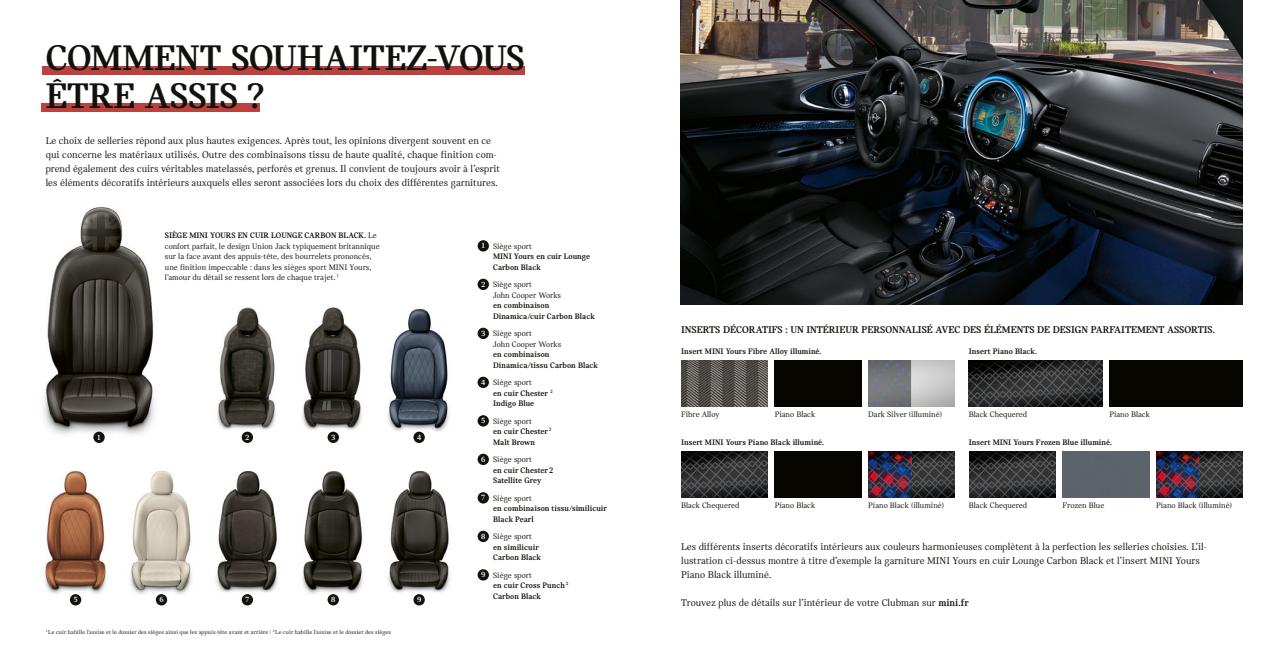
<style>
.page{position:relative;width:1288px;height:652px;background:#fff}
.page>*{position:absolute;margin:0;border:0;box-sizing:border-box;transform-origin:0 0}
.t1{font:38px/38px "MINI Serif Headline";letter-spacing:-.005em;color:#12120d}
.t2{font:10.5px/14px "MINI Serif Regular 8";color:#12120d}
.t3{font:10.5px/14px "MINI Serif Regular 9";color:#12120d}
.t4{font:700 10.5px "MINI Serif";color:#12120d}
.t5{font:700 8.5px/10.5px "MINI Serif";color:#12120d}
.t6{font:8.5px/10.5px "MINI Serif Regular 8";color:#12120d}
.t7{font:8.5px "MINI Serif Regular 9";color:#12120d}
.t8{font:700 8px "MINI Serif";color:#fff}
.t9{font:6px "MINI Serif Regular 8";letter-spacing:.02em;color:#12120d}
.s1{font-family:"MINI Serif Regular 8";font-weight:400}
.s2{font-family:"MINI Serif";font-weight:700;font-size:8px;color:#fff}
.s3{font-family:"MINI Serif";font-weight:700}
</style>
<div class="page">
<img style="left:302px;top:471px;width:61px;height:125px">
<img style="left:216px;top:471px;width:63px;height:125px">
<img style="left:388px;top:471px;width:62px;height:124px">
<img style="left:130px;top:471px;width:62px;height:125px">
<img style="left:43px;top:207px;width:112px;height:228px">
<img style="left:44px;top:470px;width:64px;height:136px">
<img style="left:217px;top:307px;width:59px;height:125px">
<img style="left:302px;top:307px;width:60px;height:125px">
<img style="left:387px;top:309px;width:62px;height:134px">
<div style="left:42px;top:67px;width:482px;height:8px;background:#ba413e"></div>
<div style="left:42px;top:104px;width:218px;height:8px;background:#ba413e"></div>
<div style="left:477px;top:240px;width:12px;height:12px;background:#12120d;border-radius:50%"></div>
<div style="left:477px;top:279px;width:12px;height:11px;background:#12120d;border-radius:50%"></div>
<div style="left:477px;top:328px;width:12px;height:11px;background:#12120d;border-radius:50%"></div>
<div style="left:477px;top:377px;width:12px;height:11px;background:#12120d;border-radius:50%"></div>
<div style="left:477px;top:415px;width:12px;height:12px;background:#12120d;border-radius:50%"></div>
<div style="left:477px;top:454px;width:12px;height:11px;background:#12120d;border-radius:50%"></div>
<div style="left:477px;top:492px;width:12px;height:12px;background:#12120d;border-radius:50%"></div>
<div style="left:477px;top:531px;width:12px;height:11px;background:#12120d;border-radius:50%"></div>
<div style="left:477px;top:569px;width:12px;height:12px;background:#12120d;border-radius:50%"></div>
<div style="left:93px;top:432px;width:12px;height:11px;background:#12120d;border-radius:50%"></div>
<div style="left:242px;top:594px;width:11px;height:11px;background:#12120d;border-radius:50%"></div>
<div style="left:70px;top:594px;width:11px;height:11px;background:#12120d;border-radius:50%"></div>
<div style="left:327px;top:594px;width:12px;height:11px;background:#12120d;border-radius:50%"></div>
<div style="left:156px;top:594px;width:11px;height:11px;background:#12120d;border-radius:50%"></div>
<div style="left:413px;top:594px;width:12px;height:11px;background:#12120d;border-radius:50%"></div>
<div style="left:242px;top:432px;width:11px;height:11px;background:#12120d;border-radius:50%"></div>
<div style="left:327px;top:432px;width:12px;height:11px;background:#12120d;border-radius:50%"></div>
<div style="left:413px;top:432px;width:12px;height:11px;background:#12120d;border-radius:50%"></div>
<img style="left:681px;top:0;width:561px;height:305px">
<img style="left:681px;top:361px;width:86px;height:45px">
<div style="left:774px;top:361px;width:87px;height:45px;background:#060500"></div>
<img style="left:868px;top:361px;width:86px;height:45px">
<div style="left:1062px;top:452px;width:86px;height:45px;background:#5c636b"></div>
<div style="left:1109px;top:361px;width:133px;height:45px;background:#060500"></div>
<div style="left:774px;top:452px;width:87px;height:45px;background:#060500"></div>
<img style="left:868px;top:452px;width:86px;height:45px">
<img style="left:1156px;top:452px;width:86px;height:45px">
<img style="left:968px;top:361px;width:134px;height:45px">
<img style="left:681px;top:452px;width:86px;height:45px">
<img style="left:969px;top:452px;width:86px;height:45px">
<h1 class="t1" style="left:46px;top:39px;width:480px">COMMENT SOUHAITEZ-VOUS<br>ÊTRE ASSIS ?</h1>
<p class="t2" style="left:46px;top:133px;width:455px">Le choix de selleries répond aux plus hautes exigences. Après tout, les opinions divergent souvent en ce qui concerne les matériaux utilisés. Outre des combinaisons tissu de haute qualité, chaque finition com&shy;prend également des cuirs véritables matelassés, perforés et grenus. Il convient de toujours avoir à l’esprit les éléments décoratifs intérieurs auxquels elles seront associées lors du choix des différentes garnitures.</p>
<p class="t5" style="left:165px;top:230px;width:213px">SIÈGE MINI YOURS EN CUIR LOUNGE CARBON BLACK. <span class="s1">Le</span></p>
<p class="t6" style="left:165px;top:241px;width:216px">confort parfait, le design Union Jack typiquement britannique sur la face avant des appuis-tête, des bourrelets prononcés, une finition impeccable : dans les sièges sport MINI Yours, l’amour du détail se ressent lors de chaque trajet. <sup>1</sup></p>
<p class="t6" style="left:481px;top:241px;width:52px"><span class="s2">1</span> Siège sport</p>
<p class="t5" style="left:493px;top:251px;width:98px">MINI Yours en cuir Lounge<br>Carbon Black</p>
<p class="t6" style="left:493px;top:279px;width:69px;text-indent:-12px"><span class="s2">2</span> Siège sport<br>John Cooper Works</p>
<p class="t5" style="left:493px;top:300px;width:103px">en combinaison<br>Dinamica/cuir Carbon Black</p>
<p class="t6" style="left:493px;top:328px;width:69px;text-indent:-12px"><span class="s2">3</span> Siège sport<br>John Cooper Works</p>
<p class="t5" style="left:493px;top:349px;width:106px">en combinaison<br>Dinamica/tissu Carbon Black</p>
<p class="t6" style="left:481px;top:377px;width:52px"><span class="s2">4</span> Siège sport</p>
<p class="t5" style="left:493px;top:388px;width:61px">en cuir Chester <sup>2<br></sup>Indigo Blue</p>
<p class="t6" style="left:481px;top:416px;width:52px"><span class="s2">5</span> Siège sport</p>
<p class="t5" style="left:493px;top:426px;width:60px">en cuir Chester <sup>2<br></sup>Malt Brown</p>
<p class="t6" style="left:481px;top:454px;width:52px"><span class="s2">6</span> Siège sport</p>
<p class="t5" style="left:493px;top:465px;width:62px">en cuir Chester2<br>Satellite Grey</p>
<p class="t6" style="left:481px;top:493px;width:52px"><span class="s2">7</span> Siège sport</p>
<p class="t5" style="left:493px;top:503px;width:115px">en combinaison tissu/similicuir<br>Black Pearl</p>
<p class="t6" style="left:481px;top:531px;width:52px"><span class="s2">8</span> Siège sport</p>
<p class="t5" style="left:493px;top:542px;width:49px">en similicuir<br>Carbon Black</p>
<p class="t6" style="left:481px;top:570px;width:52px"><span class="s2">9</span> Siège sport</p>
<p class="t5" style="left:493px;top:580px;width:77px">en cuir Cross Punch <sup>2<br></sup>Carbon Black</p>
<p class="t8" style="left:245px;top:433px;width:6px">2</p>
<p class="t8" style="left:331px;top:433px;width:6px">3</p>
<p class="t8" style="left:417px;top:433px;width:6px">4</p>
<p class="t8" style="left:97px;top:433px;width:6px">1</p>
<p class="t8" style="left:73px;top:595px;width:6px">5</p>
<p class="t8" style="left:159px;top:595px;width:6px">6</p>
<p class="t8" style="left:245px;top:595px;width:6px">7</p>
<p class="t8" style="left:331px;top:595px;width:6px">8</p>
<p class="t8" style="left:417px;top:595px;width:6px">9</p>
<p class="t9" style="left:46px;top:628px;width:347px"><sup>1</sup> Le cuir habille l’assise et le dossier des sièges ainsi que les appuis-tête avant et arrière | <sup>2</sup> Le cuir habille l’assise et le dossier des sièges</p>
<p class="t4" style="left:681px;top:323px;width:535px">INSERTS DÉCORATIFS : UN INTÉRIEUR PERSONNALISÉ AVEC DES ÉLÉMENTS DE DESIGN PARFAITEMENT ASSORTIS.</p>
<p class="t5" style="left:681px;top:346px;width:142px">Insert MINI Yours Fibre Alloy illuminé.</p>
<p class="t5" style="left:968px;top:346px;width:70px">Insert Piano Black.</p>
<p class="t7" style="left:681px;top:409px;width:40px">Fibre Alloy</p>
<p class="t7" style="left:774px;top:409px;width:42px">Piano Black</p>
<p class="t7" style="left:868px;top:409px;width:75px">Dark Silver (illuminé)</p>
<p class="t5" style="left:681px;top:437px;width:144px">Insert MINI Yours Piano Black illuminé.</p>
<p class="t7" style="left:968px;top:409px;width:60px">Black Chequered</p>
<p class="t7" style="left:1109px;top:409px;width:42px">Piano Black</p>
<p class="t5" style="left:968px;top:437px;width:144px">Insert MINI Yours Frozen Blue illuminé.</p>
<p class="t7" style="left:868px;top:500px;width:77px">Piano Black (illuminé)</p>
<p class="t3" style="left:681px;top:539px;width:527px">Les différents inserts décoratifs intérieurs aux couleurs harmonieuses complètent à la perfection les selleries choisies. L’il&shy;lustration ci-dessus montre à titre d’exemple la garniture MINI Yours en cuir Lounge Carbon Black et l’insert MINI Yours<br>Piano Black illuminé.</p>
<p class="t3" style="left:681px;top:595px;width:289px">Trouvez plus de détails sur l’intérieur de votre Clubman sur <span class="s3">mini.fr</span></p>
<p class="t7" style="left:681px;top:500px;width:60px">Black Chequered</p>
<p class="t7" style="left:774px;top:500px;width:42px">Piano Black</p>
<p class="t7" style="left:968px;top:500px;width:60px">Black Chequered</p>
<p class="t7" style="left:1062px;top:500px;width:43px">Frozen Blue</p>
<p class="t7" style="left:1155px;top:500px;width:77px">Piano Black (illuminé)</p>
</div>
